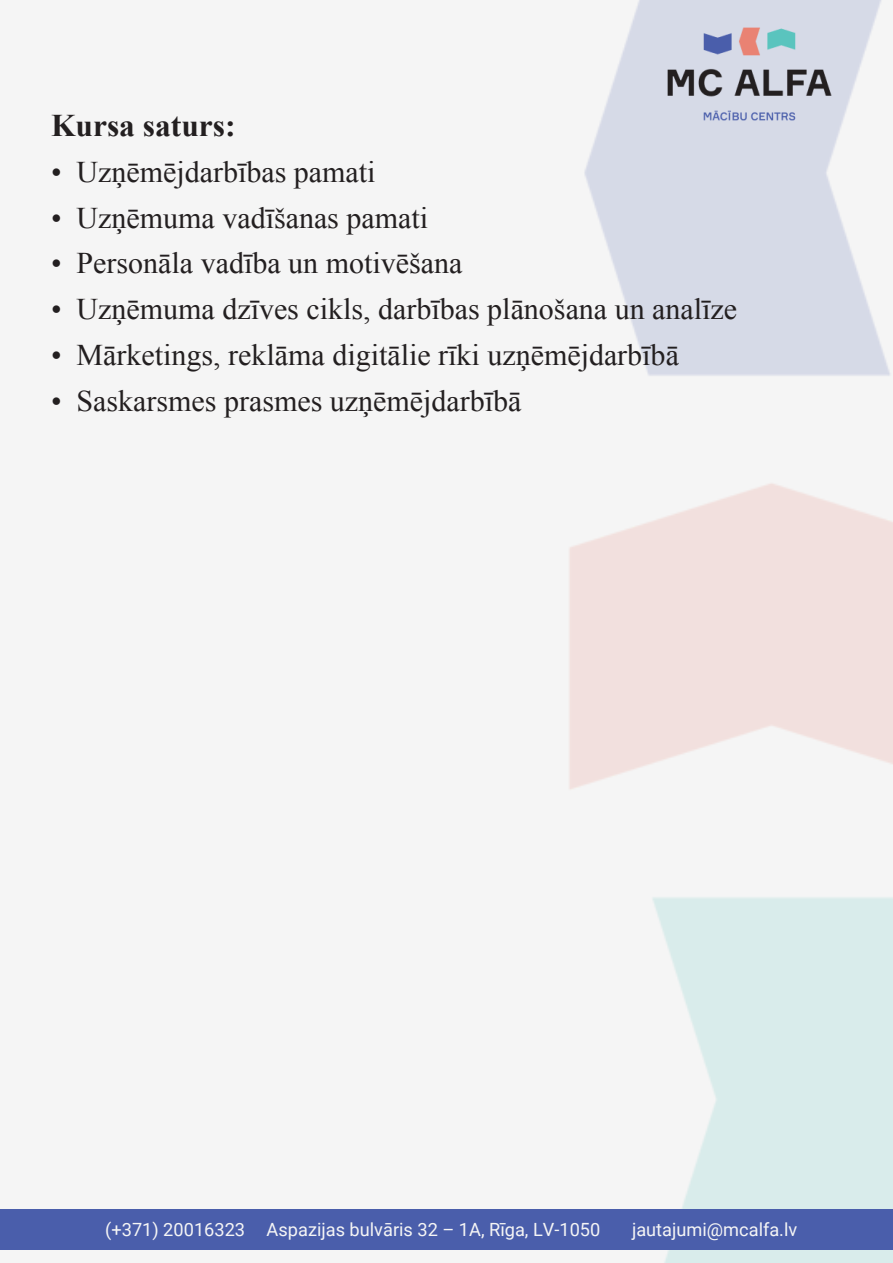
<style>
.page{position:relative;width:893px;height:1263px;background:#f5f5f5}
.page>*{position:absolute;margin:0;border:0;box-sizing:border-box;transform-origin:0 0}
.t1{font:700 31.5px "Times New Roman";color:#231f20}
.t2{font:30px "Times New Roman";color:#231f20}
.t3{font:18.15px "Roboto";color:#f5f5f5}
</style>
<div class="page">
<img style="left:568px;top:0;width:325px;height:1263px">
<div style="left:0;top:1210px;width:893px;height:40px;background:#4a5eab"></div>
<img style="left:657px;top:17px;width:185px;height:114px">
<p class="t1" style="left:51px;top:104px;width:186px">Kursa saturs:</p>
<p class="t2" style="left:51px;top:152px;width:326px">• Uzņēmējdarbības pamati</p>
<p class="t2" style="left:51px;top:197px;width:379px">• Uzņēmuma vadīšanas pamati</p>
<p class="t2" style="left:51px;top:243px;width:413px">• Personāla vadība un motivēšana</p>
<p class="t2" style="left:51px;top:289px;width:688px">• Uzņēmuma dzīves cikls, darbības plānošana un analīze</p>
<p class="t2" style="left:51px;top:335px;width:629px">• Mārketings, reklāma digitālie rīki uzņēmējdarbībā</p>
<p class="t2" style="left:51px;top:380px;width:472px">• Saskarsmes prasmes uzņēmējdarbībā</p>
<p class="t3" style="left:105px;top:1217px;width:497px">(+371) 20016323 Aspazijas bulvāris 32 – 1A, Rīga, LV-1050</p>
<p class="t3" style="left:632px;top:1217px;width:167px">jautajumi@mcalfa.lv</p>
</div>
